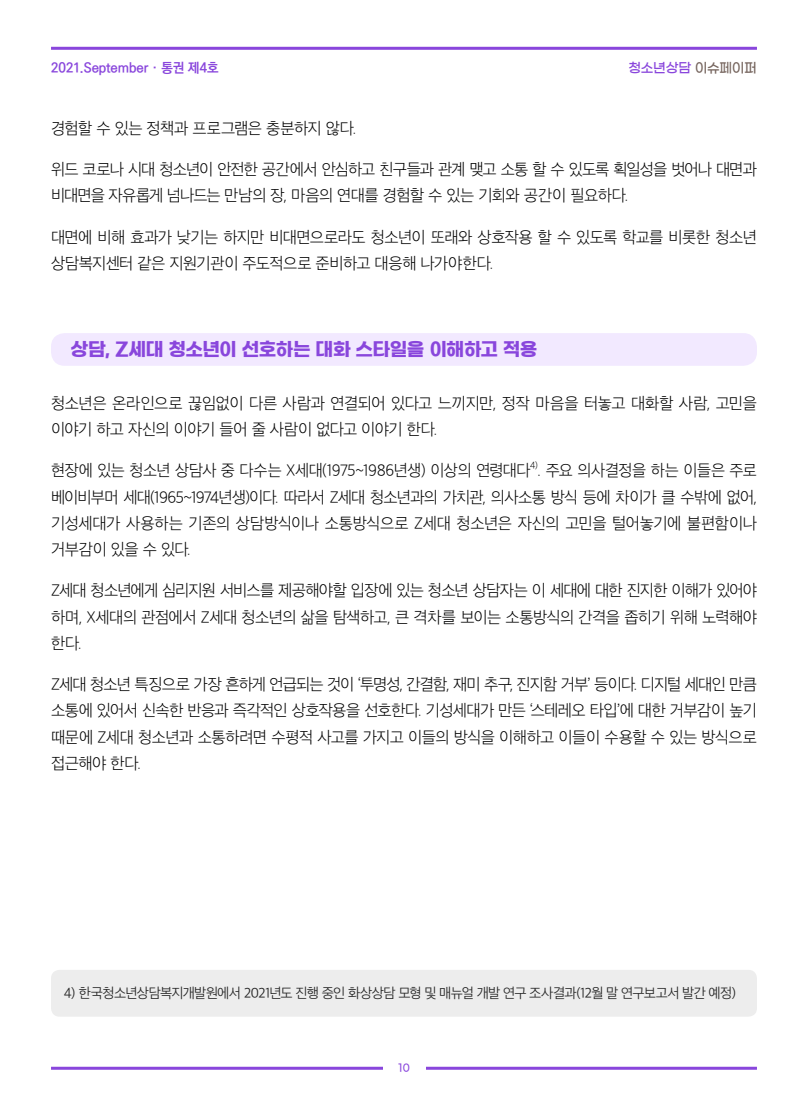
<style>
.page{position:relative;width:808px;height:1106px;background:#fff}
.page>*{position:absolute;margin:0;border:0;box-sizing:border-box;transform-origin:0 0}
.t1{font:18.75px "Gmarket Sans TTF Bold";letter-spacing:-.035em;color:#8946dc}
.t2{font:15.75px/26.2px "SD Gothic Neoa b Ult Lt";letter-spacing:-.035em;color:#000;text-align:justify}
.t3{font:15.75px/26.2px "SD Gothic Neoa b Ult Lt";letter-spacing:-.055em;color:#000}
.t4{font:13.5px "SD Gothic Neoa c Lt";letter-spacing:-.05em;color:#232323}
.t5{font:700 13.5px "Ko Pub Dotum";letter-spacing:-.01em;color:#8946dc}
.t6{font:13.5px "Gmarket Sans TTF Medium";letter-spacing:-.025em;color:#8946dc}
.t7{font:10.5px "Gmarket Sans TTF Medium";color:#8946dc}
.t8{font:9.15px "SD Gothic Neoa b Ult Lt";color:#000}
.s1{color:#75645d}
</style>
<div class="page">
<hr style="left:51px;top:47px;width:706px;height:3px;background:#8946dc">
<hr style="left:51px;top:1066px;width:706px;height:3px;background:#8946dc">
<div style="left:383px;top:1054px;width:42px;height:30px;background:#fff"></div>
<div style="left:51px;top:333px;width:706px;height:33px;background:#f2e9ff;border-radius:14px"></div>
<div style="left:51px;top:969px;width:706px;height:47px;background:#ededed;border-radius:9px"></div>
<p class="t5" style="left:51px;top:61px;width:169px">2021.September · 통권 제4호</p>
<p class="t6" style="left:628px;top:61px;width:130px">청소년상담 <span class="s1">이슈페이퍼</span></p>
<p class="t2" style="left:51px;top:115px;width:307px">경험할 수 있는 정책과 프로그램은 충분하지 않다.</p>
<p class="t3" style="left:51px;top:156px;width:707px">위드 코로나 시대 청소년이 안전한 공간에서 안심하고 친구들과 관계 맺고 소통 할 수 있도록 획일성을 벗어나 대면과 비대면을 자유롭게 넘나드는 만남의 장, 마음의 연대를 경험할 수 있는 기회와 공간이 필요하다.</p>
<p class="t2" style="left:51px;top:224px;width:707px">대면에 비해 효과가 낮기는 하지만 비대면으로라도 청소년이 또래와 상호작용 할 수 있도록 학교를 비롯한 청소년 상담복지센터 같은 지원기관이 주도적으로 준비하고 대응해 나가야한다.</p>
<p class="t1" style="left:71px;top:339px;width:468px">상담, Z세대 청소년이 선호하는 대화 스타일을 이해하고 적용</p>
<p class="t2" style="left:51px;top:390px;width:707px">청소년은 온라인으로 끊임없이 다른 사람과 연결되어 있다고 느끼지만, 정작 마음을 터놓고 대화할 사람, 고민을 이야기 하고 자신의 이야기 들어 줄 사람이 없다고 이야기 한다.</p>
<p class="t2" style="left:51px;top:457px;width:481px">현장에 있는 청소년 상담사 중 다수는 X세대(1975~1986년생) 이상의 연령대다</p>
<p class="t8" style="left:530px;top:461px;width:9px">4)</p>
<p class="t2" style="left:51px;top:457px;width:707px;text-indent:487px">. 주요 의사결정을 하는 이들은 주로 베이비부머 세대(1965~1974년생)이다. 따라서 Z세대 청소년과의 가치관, 의사소통 방식 등에 차이가 클 수밖에 없어, 기성세대가 사용하는 기존의 상담방식이나 소통방식으로 Z세대 청소년은 자신의 고민을 털어놓기에 불편함이나 거부감이 있을 수 있다.</p>
<p class="t2" style="left:51px;top:577px;width:707px">Z세대 청소년에게 심리지원 서비스를 제공해야할 입장에 있는 청소년 상담자는 이 세대에 대한 진지한 이해가 있어야 하며, X세대의 관점에서 Z세대 청소년의 삶을 탐색하고, 큰 격차를 보이는 소통방식의 간격을 좁히기 위해 노력해야 한다.</p>
<p class="t2" style="left:51px;top:671px;width:707px">Z세대 청소년 특징으로 가장 흔하게 언급되는 것이 ‘투명성, 간결함, 재미 추구, 진지함 거부’ 등이다. 디지털 세대인 만큼 소통에 있어서 신속한 반응과 즉각적인 상호작용을 선호한다. 기성세대가 만든 ‘스테레오 타입’에 대한 거부감이 높기 때문에 Z세대 청소년과 소통하려면 수평적 사고를 가지고 이들의 방식을 이해하고 이들이 수용할 수 있는 방식으로 접근해야 한다.</p>
<p class="t4" style="left:64px;top:986px;width:674px">4) 한국청소년상담복지개발원에서 2021년도 진행 중인 화상상담 모형 및 매뉴얼 개발 연구 조사결과(12월 말 연구보고서 발간 예정)</p>
<p class="t7" style="left:398px;top:1062px;width:13px">10</p>
</div>
